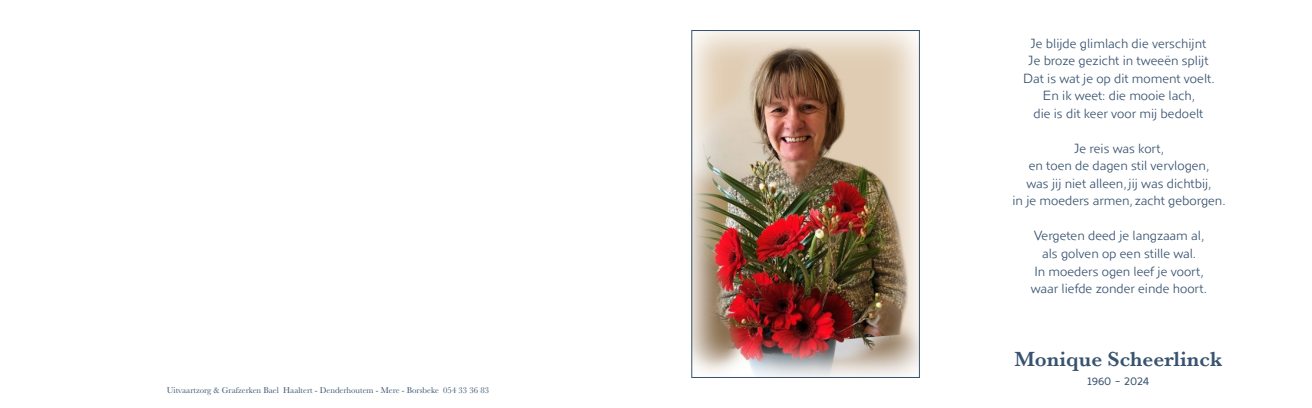
<style>
.page{position:relative;width:1312px;height:408px;background:#fff}
.page>*{position:absolute;margin:0;border:0;box-sizing:border-box;transform-origin:0 0}
.t1{font:600 21.25px "Baskerville";color:#385370}
.t2{font:16.25px "Cambay Devanagari";color:#385370}
.t3{font:300 13.75px "Anisette Std Petite";color:#385370}
.t4{font:8.75px "Baskerville";color:#385370}
</style>
<div class="page">
<img style="left:693px;top:32px;width:224px;height:343px">
<div style="left:691px;top:30px;width:228px;height:347px;border:1px solid #385370"></div>
<p class="t4" style="left:167px;top:384px;width:324px">Uitvaartzorg &amp; Grafzerken Bael Haaltert - Denderhoutem - Mere - Borsbeke 054 33 36 83</p>
<p class="t3" style="left:1030px;top:36px;width:177px">Je blijde glimlach die verschijnt</p>
<p class="t3" style="left:1028px;top:53px;width:181px">Je broze gezicht in tweeën splijt</p>
<p class="t3" style="left:1023px;top:71px;width:193px">Dat is wat je op dit moment voelt.</p>
<p class="t3" style="left:1042px;top:88px;width:154px">En ik weet: die mooie lach,</p>
<p class="t3" style="left:1033px;top:106px;width:171px">die is dit keer voor mij bedoelt</p>
<p class="t3" style="left:1073px;top:141px;width:91px">Je reis was kort,</p>
<p class="t3" style="left:1028px;top:158px;width:182px">en toen de dagen stil vervlogen,</p>
<p class="t3" style="left:1026px;top:176px;width:186px">was jij niet alleen, jij was dichtbij,</p>
<p class="t3" style="left:1012px;top:193px;width:215px">in je moeders armen, zacht geborgen.</p>
<p class="t3" style="left:1033px;top:228px;width:172px">Vergeten deed je langzaam al,</p>
<p class="t3" style="left:1041px;top:246px;width:155px">als golven op een stille wal.</p>
<p class="t3" style="left:1034px;top:263px;width:171px">In moeders ogen leef je voort,</p>
<p class="t3" style="left:1030px;top:281px;width:178px">waar liefde zonder einde hoort.</p>
<p class="t1" style="left:1014px;top:344px;width:209px">Monique Scheerlinck</p>
<p class="t2" style="left:1087px;top:373px;width:64px">1960 - 2024</p>
</div>
